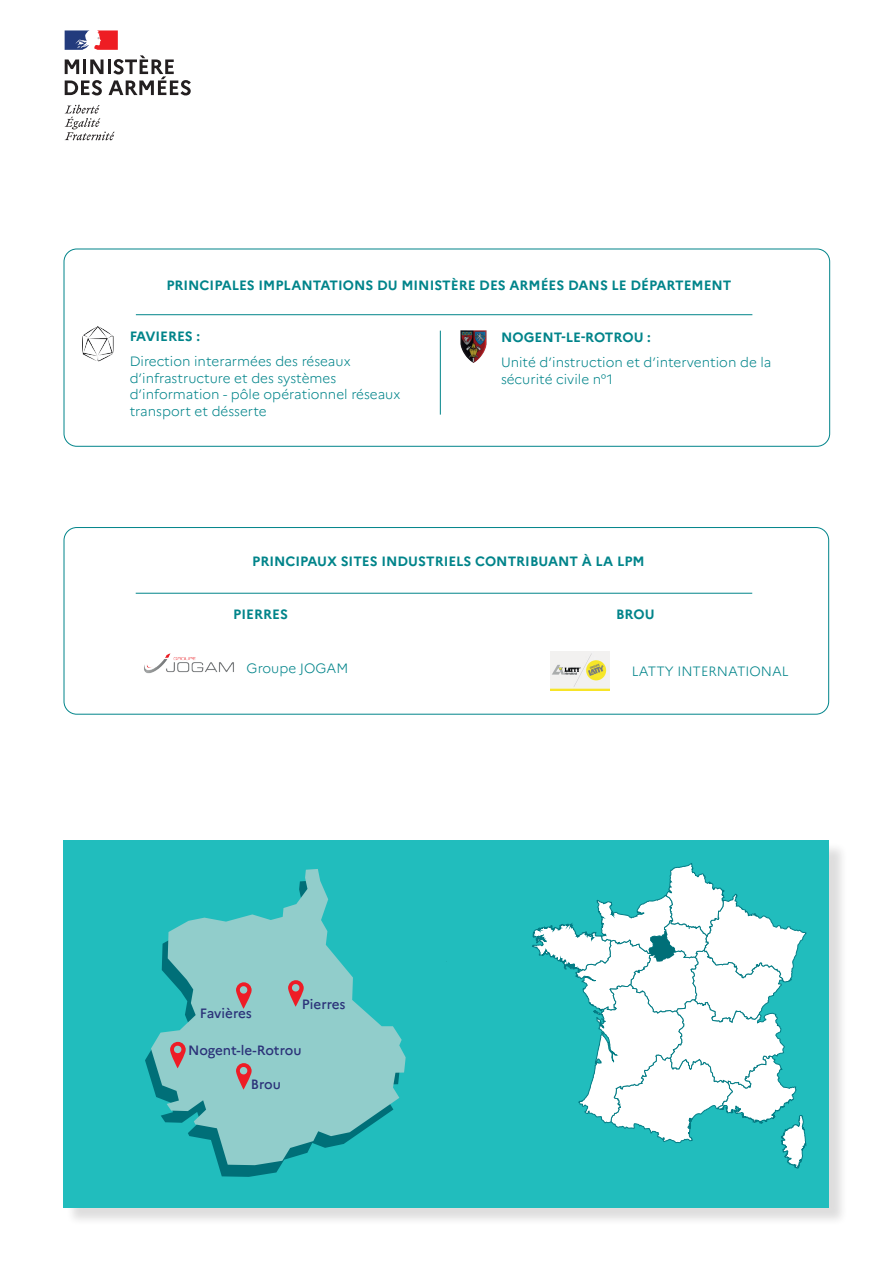
<style>
.page{position:relative;width:893px;height:1263px;background:#fff}
.page>*{position:absolute;margin:0;border:0;box-sizing:border-box;transform-origin:0 0}
.t1{font:300 13.5px/16.5px "Marianne";color:#00848a}
.t2{font:700 13.5px "Marianne";color:#00848a}
.t3{font:500 13.5px "Marianne";color:#2b3279}
</style>
<div class="page">
<div style="left:64px;top:249px;width:766px;height:197px;border:1px solid #00848a;border-radius:13px"></div>
<svg style="left:65px;top:105px;width:50px;height:35px"></svg>
<svg style="left:65px;top:30px;width:126px;height:65px"></svg>
<div style="left:66px;top:842px;width:782px;height:384px;background:#231f20;opacity:.15"></div>
<div style="left:64px;top:840px;width:765px;height:368px;background:#21bdbd"></div>
<div style="left:64px;top:527px;width:765px;height:187px;border:1px solid #00848a;border-radius:13px"></div>
<hr style="left:136px;top:593px;width:616px;height:1px;background:#00848a">
<hr style="left:136px;top:314px;width:616px;height:1px;background:#00848a">
<hr style="left:440px;top:331px;width:1px;height:84px;background:#00848a">
<img style="left:551px;top:652px;width:59px;height:39px">
<img style="left:144px;top:653px;width:90px;height:21px">
<img style="left:82px;top:326px;width:32px;height:36px">
<img style="left:460px;top:330px;width:27px;height:33px">
<svg style="left:145px;top:1050px;width:136px;height:127px"></svg>
<svg style="left:151px;top:869px;width:255px;height:296px;fill:#91cdcb"></svg>
<svg style="left:532px;top:863px;width:274px;height:305px"></svg>
<svg style="left:170px;top:1042px;width:16px;height:26px"></svg>
<svg style="left:288px;top:980px;width:16px;height:27px"></svg>
<svg style="left:236px;top:1063px;width:16px;height:27px"></svg>
<svg style="left:236px;top:982px;width:16px;height:27px"></svg>
<p class="t2" style="left:166px;top:277px;width:567px">PRINCIPALES IMPLANTATIONS DU MINISTÈRE DES ARMÉES DANS LE DÉPARTEMENT</p>
<p class="t2" style="left:130px;top:328px;width:72px">FAVIERES :</p>
<p class="t1" style="left:130px;top:353px;width:272px">Direction interarmées des réseaux d’infrastructure et des systèmes d’information - pôle opérationnel réseaux transport et désserte</p>
<p class="t2" style="left:501px;top:329px;width:151px">NOGENT-LE-ROTROU :</p>
<p class="t1" style="left:501px;top:354px;width:272px">Unité d’instruction et d’intervention de la sécurité civile n°1</p>
<p class="t2" style="left:252px;top:553px;width:394px">PRINCIPAUX SITES INDUSTRIELS CONTRIBUANT À LA LPM</p>
<p class="t2" style="left:233px;top:605px;width:56px">PIERRES</p>
<p class="t2" style="left:616px;top:605px;width:40px">BROU</p>
<p class="t1" style="left:247px;top:660px;width:103px">Groupe JOGAM</p>
<p class="t3" style="left:200px;top:1005px;width:54px">Favières</p>
<p class="t3" style="left:302px;top:996px;width:45px">Pierres</p>
<p class="t3" style="left:188px;top:1042px;width:115px">Nogent-le-Rotrou</p>
<p class="t3" style="left:251px;top:1076px;width:32px">Brou</p>
<p class="t1" style="left:632px;top:662px;width:158px">LATTY INTERNATIONAL</p>
</div>
